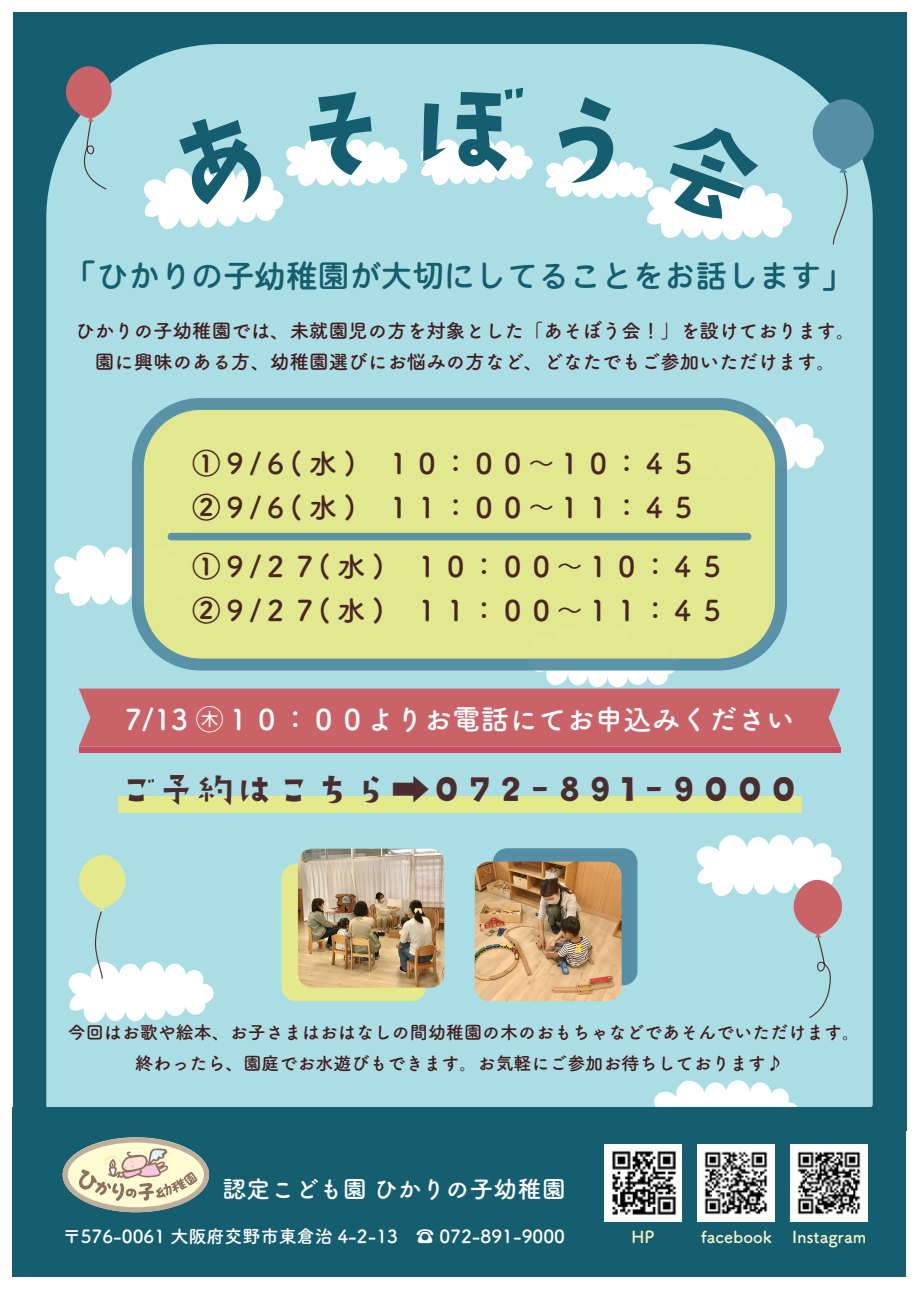
<style>
.page{position:relative;width:919px;height:1289px;background:#fff}
.page>*{position:absolute;margin:0;border:0;box-sizing:border-box;transform-origin:0 0}
.t1{font:39px "AB kirigirisu";color:#4c2d2f}
.t2{font:31.5px "EPSON FUTO MARUGO";color:#155e6f}
.t3{font:28.5px/43.8px "Tsuku A Rd Gothic Std B";color:#431c1d}
.t4{font:28.5px "Tsuku A Rd Gothic Std B";color:#fff}
.t5{font:24px "Tsuku A Rd Gothic Std B";color:#fff}
.t6{font:19.5px/31px "Tsuku A Rd Gothic Std B";color:#431c1d;text-align:center}
.t7{font:18px/31px "Tsuku A Rd Gothic Std B";color:#431c1d;text-align:center}
.t8{font:18px "Tsuku A Rd Gothic Std B";color:#fff}
.t9{font:16.5px "Tsuku A Rd Gothic Std B";color:#f5f6c7}
.s1{font-family:"Koz Go Pr 6 N"}
</style>
<div class="page">
<div style="left:13px;top:13px;width:893px;height:1117px;background:#155e6f"></div>
<div style="left:46px;top:44px;width:826px;height:1063px;background:#abdee4"></div>
<svg style="left:753px;top:414px;width:71px;height:64px;background:#d3ebef"></svg>
<svg style="left:652px;top:1078px;width:147px;height:29px;background:#e2f3f5"></svg>
<div style="left:138px;top:404px;width:643px;height:260px;background:#e4e98c;border-radius:63px"></div>
<div style="left:132px;top:398px;width:655px;height:272px;border:12px solid #568fa5;border-radius:63px"></div>
<div style="left:118px;top:795px;width:683px;height:17px;background:#e4e98c"></div>
<svg style="left:810px;top:99px;width:63px;height:147px;background:#83b9c5"></svg>
<svg style="left:67px;top:854px;width:147px;height:170px;background:#c5e7e4"></svg>
<svg style="left:65px;top:66px;width:48px;height:125px;background:#a2a8ae"></svg>
<svg style="left:695px;top:833px;width:148px;height:186px;background:#c0dbe0"></svg>
<div style="left:493px;top:848px;width:144px;height:137px;background:#568fa5;border-radius:14px"></div>
<img style="left:474px;top:861px;width:147px;height:140px">
<div style="left:281px;top:864px;width:145px;height:137px;background:#e4e98c;border-radius:14px"></div>
<img style="left:298px;top:848px;width:146px;height:139px">
<div style="left:13px;top:1107px;width:893px;height:169px;background:#155e6f"></div>
<img style="left:604px;top:1144px;width:77px;height:77px">
<img style="left:790px;top:1144px;width:77px;height:77px">
<img style="left:697px;top:1144px;width:77px;height:77px">
<svg style="left:63px;top:1137px;width:146px;height:75px"></svg>
<svg style="left:53px;top:533px;width:698px;height:74px"></svg>
<svg style="left:79px;top:623px;width:761px;height:123px"></svg>
<div style="left:79px;top:746px;width:761px;height:6px;background:#c94b62"></div>
<svg style="left:143px;top:89px;width:265px;height:141px;background:#c3e7eb"></svg>
<svg style="left:419px;top:83px;width:114px;height:103px;background:#c6e8ec"></svg>
<svg style="left:545px;top:92px;width:247px;height:149px;background:#c1e6eb"></svg>
<h2 class="t2" style="left:65px;top:260px;width:789px">「ひかりの子幼稚園が大切にしてることをお話します」</h2>
<p class="t6" style="left:75px;top:314px;width:782px">ひかりの子幼稚園では、未就園児の方を対象とした「あそぼう会！」を設けております。園に興味のある方、幼稚園選びにお悩みの方など、どなたでもご参加いただけます。</p>
<h3 class="t3" style="left:192px;top:440px;width:507px">①９/６( 水 )　１０：００～１０：４５<br>②９/６( 水 )　１１：００～１１：４５</h3>
<h3 class="t3" style="left:192px;top:542px;width:536px">①９/２７( 水 )　１０：００～１０：４５<br>②９/２７( 水 )　１１：００～１１：４５</h3>
<h3 class="t4" style="left:125px;top:697px;width:671px">7/13 <span class="s1">㊍</span>１０：００よりお電話にてお申込みください</h3>
<h1 class="t1" style="left:118px;top:770px;width:684px">ご予約はこちら<span class="s1">➡</span>072-891-9000</h1>
<p class="t7" style="left:68px;top:1015px;width:794px">今回はお歌や絵本、お子さまはおはなしの間幼稚園の木のおもちゃなどであそんでいただけます。終わったら、園庭でお水遊びもできます。お気軽にご参加お待ちしております♪</p>
<h3 class="t5" style="left:223px;top:1170px;width:344px">認定こども園 ひかりの子幼稚園</h3>
<p class="t8" style="left:63px;top:1222px;width:504px">〒576-0061 大阪府交野市東倉治 4-2-13　☎ 072-891-9000</p>
<p class="t9" style="left:631px;top:1224px;width:25px">HP</p>
<p class="t9" style="left:700px;top:1224px;width:167px">facebook Instagram</p>
</div>
